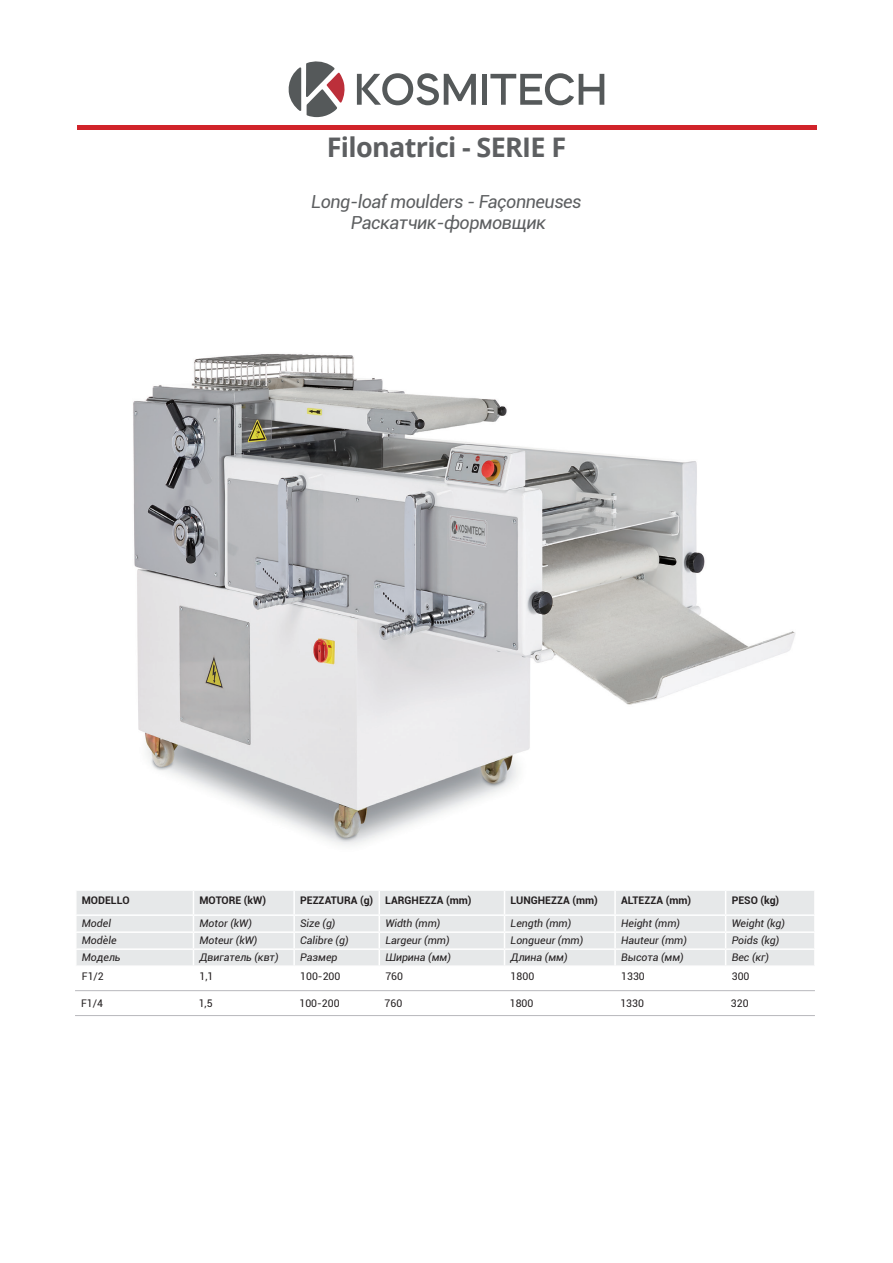
<style>
.page{position:relative;width:893px;height:1263px;background:#fff}
.page>*{position:absolute;margin:0;border:0;box-sizing:border-box;transform-origin:0 0}
.t1{font:700 27px "Open Sans";letter-spacing:-.025em;color:#5d5f61}
.t2{font:italic 18px/21px "Roboto";letter-spacing:-.025em;color:#5d5f61;text-align:center}
.t3{font:italic 10.5px "Roboto";color:#231f20}
.t4{font:700 10.5px "Roboto";color:#231f20}
.t5{font:10.5px "Roboto";color:#231f20}
</style>
<div class="page">
<div style="left:77px;top:125px;width:739px;height:5px;background:#d1232a"></div>
<svg style="left:289px;top:61px;width:56px;height:56px"></svg>
<svg style="left:357px;top:73px;width:119px;height:32px"></svg>
<hr style="left:482px;top:74px;width:4px;height:31px;background:#55595a">
<svg style="left:490px;top:73px;width:114px;height:32px"></svg>
<img style="left:133px;top:353px;width:663px;height:492px">
<div style="left:77px;top:891px;width:737px;height:74px;background:#e6e8e9"></div>
<hr style="left:293px;top:891px;width:2px;height:23px;background:#fff">
<hr style="left:614px;top:891px;width:2px;height:23px;background:#fff">
<hr style="left:75px;top:914px;width:118px;height:2px;background:#fff">
<hr style="left:193px;top:914px;width:101px;height:2px;background:#fff">
<hr style="left:294px;top:914px;width:85px;height:2px;background:#fff">
<hr style="left:379px;top:914px;width:125px;height:2px;background:#fff">
<hr style="left:504px;top:914px;width:111px;height:2px;background:#fff">
<hr style="left:615px;top:914px;width:111px;height:2px;background:#fff">
<hr style="left:726px;top:914px;width:90px;height:2px;background:#fff">
<hr style="left:75px;top:931px;width:118px;height:2px;background:#fff">
<hr style="left:193px;top:931px;width:101px;height:2px;background:#fff">
<hr style="left:294px;top:931px;width:85px;height:2px;background:#fff">
<hr style="left:379px;top:931px;width:125px;height:2px;background:#fff">
<hr style="left:504px;top:931px;width:111px;height:2px;background:#fff">
<hr style="left:615px;top:931px;width:111px;height:2px;background:#fff">
<hr style="left:726px;top:931px;width:90px;height:2px;background:#fff">
<hr style="left:75px;top:948px;width:118px;height:2px;background:#fff">
<svg style="left:76px;top:916px;width:1px;height:49px"></svg>
<hr style="left:193px;top:948px;width:101px;height:2px;background:#fff">
<svg style="left:193px;top:891px;width:1px;height:74px"></svg>
<hr style="left:294px;top:948px;width:85px;height:2px;background:#fff">
<svg style="left:293px;top:916px;width:2px;height:49px"></svg>
<hr style="left:379px;top:948px;width:125px;height:2px;background:#fff">
<svg style="left:379px;top:891px;width:1px;height:74px"></svg>
<hr style="left:504px;top:948px;width:111px;height:2px;background:#fff">
<svg style="left:504px;top:891px;width:1px;height:74px"></svg>
<hr style="left:615px;top:948px;width:111px;height:2px;background:#fff">
<svg style="left:614px;top:916px;width:2px;height:49px"></svg>
<hr style="left:726px;top:948px;width:90px;height:2px;background:#fff">
<svg style="left:725px;top:891px;width:1px;height:74px"></svg>
<hr style="left:75px;top:990px;width:740px;height:1px;background:#b8b8bc">
<hr style="left:75px;top:1015px;width:740px;height:1px;background:#b8b8bc">
<h1 class="t1" style="left:327px;top:128px;width:241px">Filonatrici - SERIE F</h1>
<h2 class="t2" style="left:311px;top:190px;width:272px">Long-loaf moulders - Façonneuses<br>Раскатчик-формовщик</h2>
<p class="t4" style="left:82px;top:893px;width:49px">MODELLO</p>
<p class="t4" style="left:199px;top:893px;width:68px">MOTORE (kW)</p>
<p class="t4" style="left:300px;top:893px;width:173px">PEZZATURA (g) LARGHEZZA (mm)</p>
<p class="t4" style="left:511px;top:893px;width:89px">LUNGHEZZA (mm)</p>
<p class="t4" style="left:621px;top:893px;width:72px">ALTEZZA (mm)</p>
<p class="t4" style="left:732px;top:893px;width:49px">PESO (kg)</p>
<p class="t3" style="left:82px;top:916px;width:31px">Model</p>
<p class="t3" style="left:199px;top:916px;width:54px">Motor (kW)</p>
<p class="t3" style="left:300px;top:916px;width:37px">Size (g)</p>
<p class="t3" style="left:385px;top:916px;width:57px">Width (mm)</p>
<p class="t3" style="left:511px;top:916px;width:62px">Length (mm)</p>
<p class="t3" style="left:621px;top:916px;width:60px">Height (mm)</p>
<p class="t3" style="left:732px;top:916px;width:55px">Weight (kg)</p>
<p class="t3" style="left:82px;top:933px;width:36px">Modèle</p>
<p class="t3" style="left:200px;top:933px;width:59px">Moteur (kW)</p>
<p class="t3" style="left:300px;top:933px;width:50px">Calibre (g)</p>
<p class="t3" style="left:385px;top:933px;width:66px">Largeur (mm)</p>
<p class="t3" style="left:511px;top:933px;width:74px">Longueur (mm)</p>
<p class="t3" style="left:621px;top:933px;width:67px">Hauteur (mm)</p>
<p class="t3" style="left:732px;top:933px;width:49px">Poids (kg)</p>
<p class="t3" style="left:82px;top:950px;width:40px">Модель</p>
<p class="t3" style="left:200px;top:950px;width:80px">Двигатель (квт)</p>
<p class="t3" style="left:300px;top:950px;width:39px">Размер</p>
<p class="t3" style="left:385px;top:950px;width:67px">Ширина (мм)</p>
<p class="t3" style="left:511px;top:950px;width:58px">Длина (мм)</p>
<p class="t3" style="left:621px;top:950px;width:64px">Высота (мм)</p>
<p class="t3" style="left:732px;top:950px;width:39px">Вес (кг)</p>
<p class="t5" style="left:82px;top:969px;width:23px">F1/2</p>
<p class="t5" style="left:200px;top:969px;width:15px">1,1</p>
<p class="t5" style="left:300px;top:969px;width:42px">100-200</p>
<p class="t5" style="left:385px;top:969px;width:19px">760</p>
<p class="t5" style="left:511px;top:969px;width:25px">1800</p>
<p class="t5" style="left:621px;top:969px;width:25px">1330</p>
<p class="t5" style="left:732px;top:969px;width:19px">300</p>
<p class="t5" style="left:81px;top:996px;width:23px">F1/4</p>
<p class="t5" style="left:199px;top:996px;width:15px">1,5</p>
<p class="t5" style="left:299px;top:996px;width:42px">100-200</p>
<p class="t5" style="left:385px;top:996px;width:19px">760</p>
<p class="t5" style="left:510px;top:996px;width:25px">1800</p>
<p class="t5" style="left:620px;top:996px;width:25px">1330</p>
<p class="t5" style="left:731px;top:996px;width:19px">320</p>
</div>
